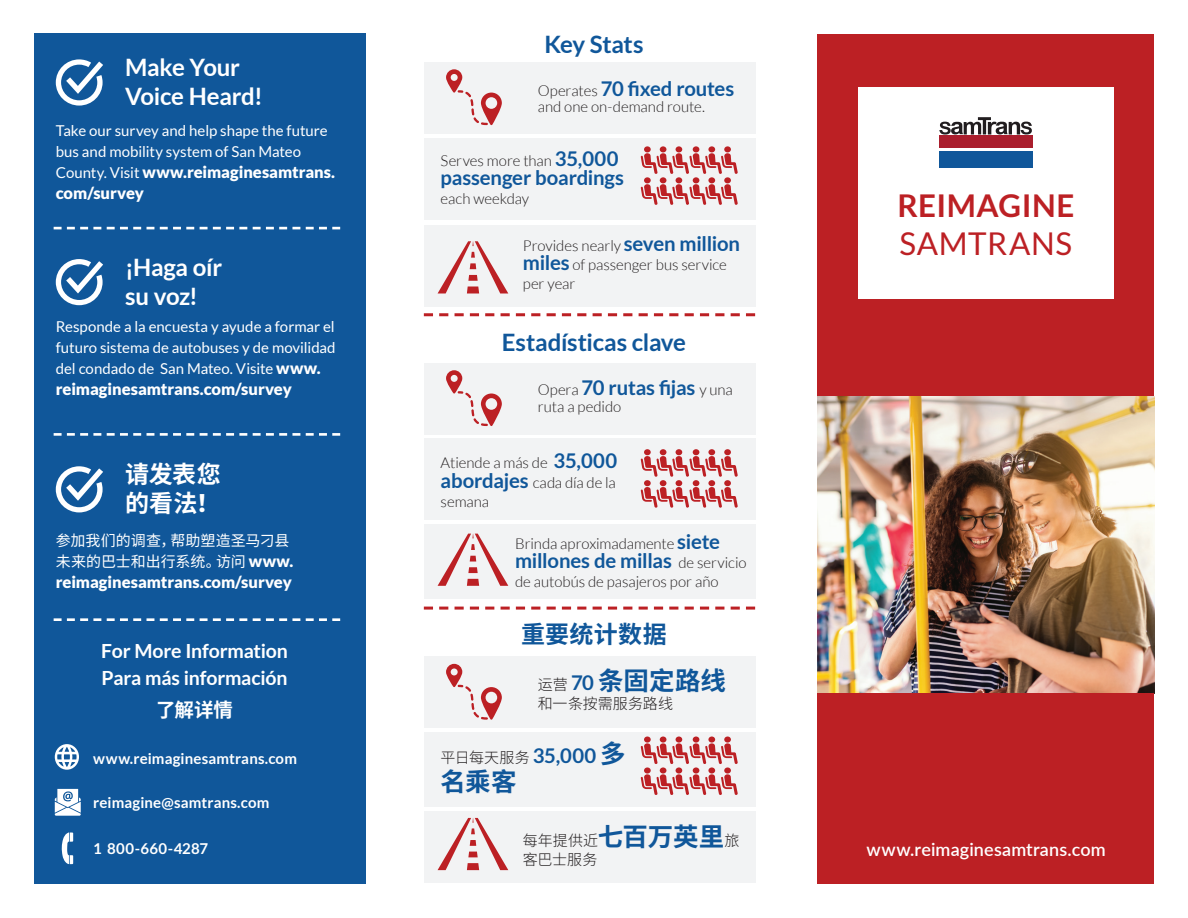
<style>
.page{position:relative;width:1188px;height:918px;background:#fff}
.page>*{position:absolute;margin:0;border:0;box-sizing:border-box;transform-origin:0 0}
.t1{font:700 31.35px "Lato";letter-spacing:.015em;color:#bc2024}
.t2{font:31.35px "Lato";letter-spacing:.02em;color:#bc2024}
.t3{font:700 25.5px "Noto Sans SC";color:#10579a}
.t4{font:700 24px/28.8px "Lato";letter-spacing:-.01em;color:#fff}
.t5{font:700 24px "Lato";letter-spacing:-.01em;color:#10579a}
.t6{font:700 24px/28.8px "Noto Sans SC";color:#fff}
.t7{font:700 24px "Noto Sans SC";letter-spacing:.015em;color:#10579a}
.t8{font:700 20.25px "Lato";letter-spacing:-.01em;color:#10579a}
.t9{font:700 19.5px/27.3px "Lato";letter-spacing:-.01em;color:#fff}
.t10{font:700 19.5px "Noto Sans SC";color:#fff}
.t11{font:600 18px "Lato";letter-spacing:.01em;color:#fff}
.t12{font:900 16.5px/21px "Lato";letter-spacing:-.005em;color:#fff}
.t13{font:300 15px/19px "Lato";color:#231f20}
.t14{font:15px/21px "Lato";letter-spacing:-.005em;color:#fff}
.t15{font:700 15px "Lato";letter-spacing:.01em;color:#fff}
.t16{font:300 15px/19px "Noto Sans SC";letter-spacing:-.005em;color:#231f20}
.t17{font:15px/21px "Noto Sans SC";color:#fff}
.t18{font:300 15px "Lato";letter-spacing:-.01em;color:#211d1f}
.s1{font-weight:400;font-size:15px}
.s2{font-weight:900;font-size:16.5px}
.s3{font-family:"Lato";font-weight:900;font-size:16.5px}
.s4{font-weight:300;font-size:15px;color:#231f20}
.s5{font-weight:700;font-size:20.25px;color:#10579a}
.s6{font-family:"Lato";font-size:20.25px}
.s7{font-family:"Lato";font-weight:700;font-size:20.25px;color:#10579a}
.s8{font-weight:700;font-size:25.5px;color:#10579a}
</style>
<div class="page">
<div style="left:34px;top:34px;width:331px;height:850px;background:#10579a"></div>
<svg style="left:424px;top:607px;width:331px;height:3px"></svg>
<svg style="left:54px;top:618px;width:286px;height:3px"></svg>
<svg style="left:54px;top:433px;width:286px;height:3px"></svg>
<svg style="left:54px;top:227px;width:286px;height:2px"></svg>
<svg style="left:424px;top:313px;width:331px;height:3px"></svg>
<div style="left:424px;top:812px;width:331px;height:71px;background:#f2f3f4"></div>
<div style="left:424px;top:524px;width:331px;height:75px;background:#f2f3f4"></div>
<div style="left:424px;top:225px;width:331px;height:82px;background:#f2f3f4"></div>
<div style="left:424px;top:732px;width:331px;height:75px;background:#f2f3f4"></div>
<div style="left:424px;top:439px;width:331px;height:81px;background:#f2f3f4"></div>
<div style="left:424px;top:139px;width:331px;height:81px;background:#f2f3f4"></div>
<div style="left:424px;top:657px;width:331px;height:71px;background:#f2f3f4"></div>
<div style="left:424px;top:62px;width:331px;height:72px;background:#f2f3f4"></div>
<div style="left:424px;top:363px;width:331px;height:71px;background:#f2f3f4"></div>
<div style="left:818px;top:34px;width:336px;height:362px;background:#bc2024"></div>
<div style="left:858px;top:87px;width:256px;height:212px;background:#fff"></div>
<div style="left:939px;top:135px;width:93px;height:13px;background:#aa1e2d"></div>
<svg style="left:56px;top:59px;width:47px;height:47px"></svg>
<svg style="left:56px;top:259px;width:47px;height:46px"></svg>
<svg style="left:56px;top:466px;width:47px;height:46px"></svg>
<svg style="left:55px;top:789px;width:26px;height:27px"></svg>
<svg style="left:61px;top:832px;width:12px;height:32px"></svg>
<svg style="left:55px;top:744px;width:24px;height:26px"></svg>
<svg style="left:446px;top:69px;width:56px;height:56px"></svg>
<svg style="left:939px;top:117px;width:93px;height:18px"></svg>
<div style="left:939px;top:152px;width:93px;height:16px;background:#10579a"></div>
<svg style="left:641px;top:146px;width:97px;height:59px"></svg>
<svg style="left:438px;top:241px;width:70px;height:52px"></svg>
<svg style="left:446px;top:370px;width:56px;height:56px"></svg>
<svg style="left:641px;top:449px;width:97px;height:59px"></svg>
<svg style="left:438px;top:534px;width:70px;height:52px"></svg>
<img style="left:818px;top:396px;width:336px;height:297px">
<svg style="left:446px;top:664px;width:56px;height:56px"></svg>
<svg style="left:641px;top:737px;width:97px;height:27px"></svg>
<div style="left:660px;top:767px;width:6px;height:7px;background:#bc2024;border-radius:50%"></div>
<div style="left:676px;top:767px;width:6px;height:7px;background:#bc2024;border-radius:50%"></div>
<svg style="left:644px;top:767px;width:7px;height:7px"></svg>
<svg style="left:641px;top:774px;width:97px;height:21px"></svg>
<div style="left:708px;top:767px;width:7px;height:7px;background:#bc2024;border-radius:50%"></div>
<svg style="left:724px;top:767px;width:7px;height:7px"></svg>
<div style="left:693px;top:767px;width:6px;height:7px;background:#bc2024;border-radius:50%"></div>
<svg style="left:438px;top:818px;width:70px;height:52px"></svg>
<div style="left:818px;top:693px;width:336px;height:190px;background:#bc2024"></div>
<h1 class="t4" style="left:125px;top:53px;width:139px">Make Your<br>Voice Heard!</h1>
<p class="t14" style="left:56px;top:120px;width:273px">Take our survey and help shape the future bus and mobility system of San Mateo</p>
<p class="t12" style="left:56px;top:161px;width:281px"><span class="s1">County. Visit</span> www.reimaginesamtrans. com/survey</p>
<h2 class="t4" style="left:125px;top:252px;width:99px">¡Haga oír su voz!</h2>
<p class="t14" style="left:56px;top:316px;width:281px;text-align:justify">Responde a la encuesta y ayude a formar el futuro sistema de autobuses y de movilidad del condado de San Mateo. Visite <span class="s2">www.</span></p>
<p class="t12" style="left:56px;top:378px;width:238px">reimaginesamtrans.com/survey</p>
<h2 class="t6" style="left:125px;top:460px;width:97px">请发表您的看法！</h2>
<p class="t17" style="left:56px;top:531px;width:239px">参加我们的调查，帮助塑造圣马刁县未来的巴士和出行系统。访问 <span class="s3">www.</span></p>
<p class="t12" style="left:56px;top:572px;width:238px">reimaginesamtrans.com/survey</p>
<h3 class="t9" style="left:101px;top:637px;width:188px">For More Information<br>Para más información</h3>
<h3 class="t10" style="left:156px;top:699px;width:79px">了解详情</h3>
<p class="t15" style="left:93px;top:750px;width:205px">www.reimaginesamtrans.com</p>
<p class="t15" style="left:93px;top:794px;width:178px">reimagine@samtrans.com</p>
<p class="t15" style="left:93px;top:840px;width:117px">1 800-660-4287</p>
<h3 class="t5" style="left:544px;top:30px;width:101px">Key Stats</h3>
<p class="t8" style="left:538px;top:77px;width:198px"><span class="s4">Operates</span> 70 fixed routes</p>
<p class="t13" style="left:538px;top:97px;width:169px">and one on-demand route.</p>
<p class="t13" style="left:441px;top:151px;width:180px">Serves more than <span class="s5">35,000</span></p>
<p class="t8" style="left:441px;top:166px;width:185px">passenger boardings</p>
<p class="t13" style="left:441px;top:189px;width:90px">each weekday</p>
<h2 class="t1" style="left:897px;top:188px;width:179px">REIMAGINE</h2>
<p class="t13" style="left:523px;top:236px;width:219px">Provides nearly <span class="s5">seven million</span></p>
<h2 class="t2" style="left:900px;top:226px;width:174px">SAMTRANS</h2>
<p class="t13" style="left:523px;top:255px;width:206px"><span class="s5">miles</span> of passenger bus service per year</p>
<h3 class="t5" style="left:502px;top:329px;width:186px">Estadísticas clave</h3>
<p class="t8" style="left:538px;top:376px;width:197px"><span class="s4">Opera</span> 70 rutas fijas <span class="s4">y una</span></p>
<p class="t13" style="left:538px;top:397px;width:85px">ruta a pedido</p>
<p class="t13" style="left:441px;top:454px;width:178px;text-align:justify">Atiende a más de <span class="s5">35,000 abordajes</span> cada día de la semana</p>
<p class="t18" style="left:515px;top:535px;width:206px">Brinda aproximadamente <span class="s5">siete</span></p>
<p class="t8" style="left:515px;top:549px;width:233px">millones de millas <span class="s4">de servicio</span></p>
<p class="t13" style="left:515px;top:572px;width:205px">de autobús de pasajeros por año</p>
<h3 class="t7" style="left:521px;top:620px;width:147px">重要统计数据</h3>
<p class="t3" style="left:538px;top:666px;width:190px"><span class="s4">运营</span> <span class="s6">70</span> 条固定路线</p>
<p class="t16" style="left:538px;top:694px;width:137px">和一条按需服务路线</p>
<p class="t16" style="left:441px;top:748px;width:187px">平日每天服务 <span class="s7">35,000</span> <span class="s8">多</span></p>
<p class="t3" style="left:441px;top:768px;width:77px">名乘客</p>
<p class="t16" style="left:523px;top:832px;width:218px">每年提供近<span class="s8">七百万英里</span>旅客巴士服务</p>
<p class="t11" style="left:867px;top:836px;width:241px">www.reimaginesamtrans.com</p>
</div>
